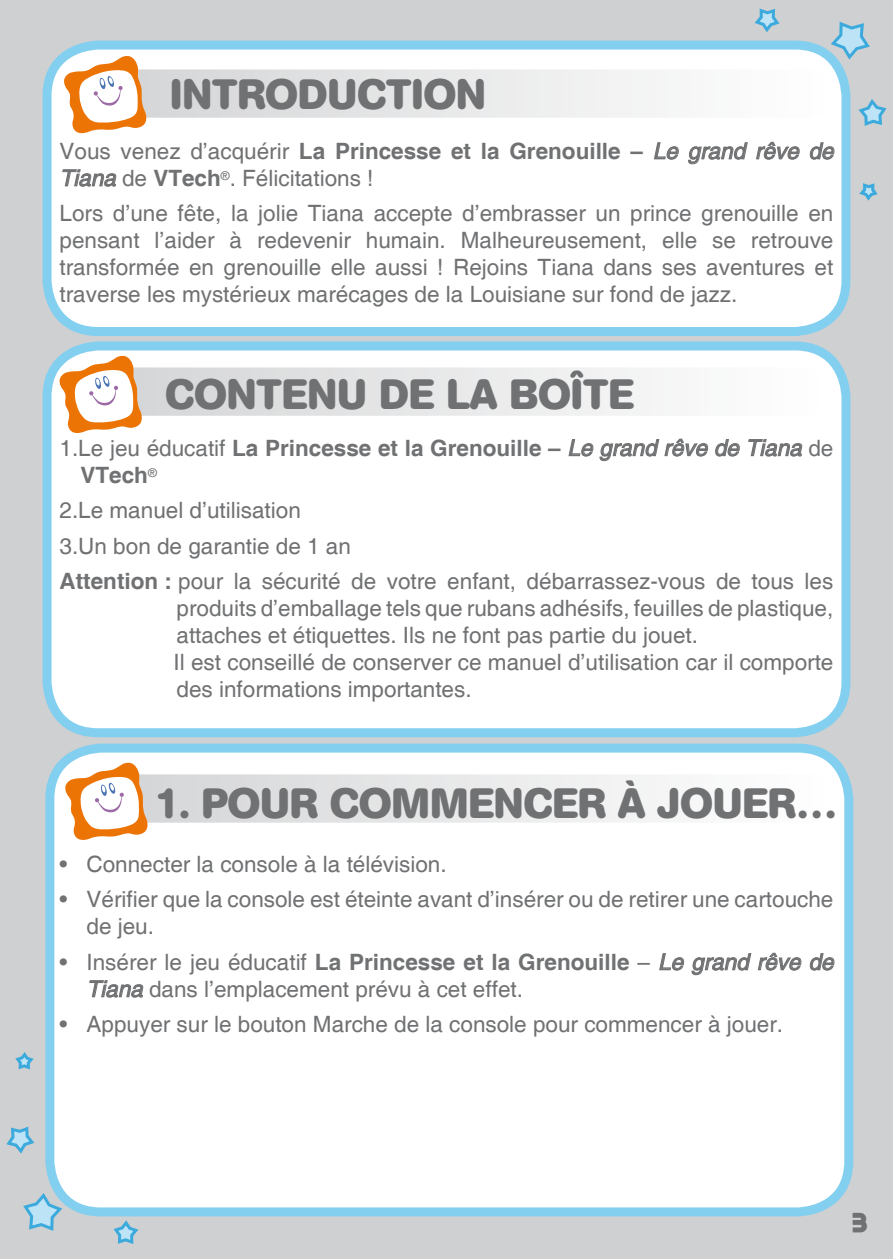
<style>
.page{position:relative;width:893px;height:1259px;background:#cfd0d1}
.page>*{position:absolute;margin:0;border:0;box-sizing:border-box;transform-origin:0 0}
.t1{font:700 42px "AG Book Rounded";color:#707173}
.t2{font:22.5px/27px "Helvetica";color:#707173}
.t3{font:700 22.5px/27px "Helvetica";color:#707173}
.s1{font-weight:700}
.s2{font-style:italic}
.s3{font-weight:400}
.s4{font-weight:400;font-style:italic}
</style>
<div class="page">
<svg style="left:828px;top:21px;width:42px;height:41px"></svg>
<svg style="left:858px;top:99px;width:29px;height:27px"></svg>
<svg style="left:754px;top:8px;width:26px;height:24px"></svg>
<svg style="left:859px;top:183px;width:19px;height:18px"></svg>
<svg style="left:23px;top:1190px;width:42px;height:41px"></svg>
<svg style="left:6px;top:1126px;width:29px;height:28px"></svg>
<svg style="left:113px;top:1220px;width:26px;height:24px"></svg>
<svg style="left:15px;top:1052px;width:19px;height:18px"></svg>
<div style="left:50px;top:748px;width:799px;height:464px;background:#fff;border-radius:51px"></div>
<div style="left:45px;top:743px;width:808px;height:473px;border:9px solid #83cff0;border-radius:51px"></div>
<div style="left:47px;top:346px;width:799px;height:387px;background:#fff;border-radius:51px"></div>
<div style="left:43px;top:341px;width:807px;height:396px;border:9px solid #83cff0;border-radius:51px"></div>
<div style="left:47px;top:45px;width:799px;height:286px;background:#fff;border-radius:51px"></div>
<div style="left:43px;top:41px;width:807px;height:295px;border:9px solid #83cff0;border-radius:51px"></div>
<svg style="left:654px;top:142px;width:25px;height:18px"></svg>
<svg style="left:688px;top:142px;width:60px;height:22px"></svg>
<svg style="left:756px;top:142px;width:44px;height:18px"></svg>
<svg style="left:810px;top:142px;width:25px;height:18px"></svg>
<svg style="left:62px;top:169px;width:54px;height:18px"></svg>
<svg style="left:568px;top:439px;width:25px;height:17px"></svg>
<svg style="left:599px;top:438px;width:109px;height:24px"></svg>
<svg style="left:715px;top:439px;width:25px;height:17px"></svg>
<svg style="left:748px;top:439px;width:54px;height:17px"></svg>
<svg style="left:659px;top:953px;width:25px;height:17px"></svg>
<svg style="left:691px;top:953px;width:60px;height:22px"></svg>
<svg style="left:758px;top:952px;width:43px;height:19px"></svg>
<svg style="left:810px;top:953px;width:25px;height:17px"></svg>
<svg style="left:89px;top:980px;width:54px;height:17px"></svg>
<div style="left:81px;top:69px;width:751px;height:49px;background:linear-gradient(to right,#d2d3d4,#fff);border-radius:24px"></div>
<svg style="left:61px;top:56px;width:88px;height:77px"></svg>
<div style="left:77px;top:367px;width:751px;height:49px;background:linear-gradient(to right,#d2d3d4,#fff);border-radius:24px"></div>
<svg style="left:56px;top:355px;width:89px;height:78px"></svg>
<div style="left:82px;top:774px;width:751px;height:48px;background:linear-gradient(to right,#d2d3d4,#fff);border-radius:24px"></div>
<svg style="left:62px;top:762px;width:89px;height:78px"></svg>
<h1 class="t1" style="left:170px;top:70px;width:317px">INTRODUCTION</h1>
<p class="t2" style="left:60px;top:138px;width:775px">Vous venez d’acquérir <span class="s1">La Princesse et la Grenouille –</span> <span class="s2">Le grand rêve de<br>Tiana</span> de <span class="s1">VTech</span><sup>®</sup>. Félicitations !</p>
<p class="t2" style="left:60px;top:201px;width:775px;text-align:justify">Lors d’une fête, la jolie Tiana accepte d’embrasser un prince grenouille en pensant l’aider à redevenir humain. Malheureusement, elle se retrouve transformée en grenouille elle aussi ! Rejoins Tiana dans ses aventures et traverse les mystérieux marécages de la Louisiane sur fond de jazz.</p>
<h1 class="t1" style="left:166px;top:370px;width:470px">CONTENU DE LA BOÎTE</h1>
<p class="t3" style="left:81px;top:435px;width:754px;text-indent:-21px"><span class="s3">1.Le jeu éducatif</span> La Princesse et la Grenouille – <span class="s4">Le grand rêve de Tiana</span> <span class="s3">de<br></span>VTech<sup>®</sup></p>
<p class="t2" style="left:60px;top:493px;width:775px;line-height:35.4px">2.Le manuel d’utilisation<br>3.Un bon de garantie de 1 an<br><span class="s1">Attention :</span> pour la sécurité de votre enfant, débarrassez-vous de tous les</p>
<p class="t2" style="left:174px;top:595px;width:661px">produits d’emballage tels que rubans adhésifs, feuilles de plastique, attaches et étiquettes. Ils ne font pas partie du jouet.<br>Il est conseillé de conserver ce manuel d’utilisation car il comporte des informations importantes.</p>
<h1 class="t1" style="left:154px;top:779px;width:685px">1. POUR COMMENCER À JOUER…</h1>
<p class="t2" style="left:60px;top:851px;width:389px">• Connecter la console à la télévision.</p>
<p class="t2" style="left:87px;top:886px;width:748px;text-indent:-27px">• Vérifier que la console est éteinte avant d’insérer ou de retirer une cartouche de jeu.</p>
<p class="t2" style="left:87px;top:949px;width:748px;text-indent:-27px">• Insérer le jeu éducatif <span class="s1">La Princesse et la Grenouille</span> – <span class="s2">Le grand rêve de<br>Tiana</span> dans l’emplacement prévu à cet effet.</p>
<p class="t2" style="left:60px;top:1011px;width:725px">• Appuyer sur le bouton Marche de la console pour commencer à jouer.</p>
</div>
